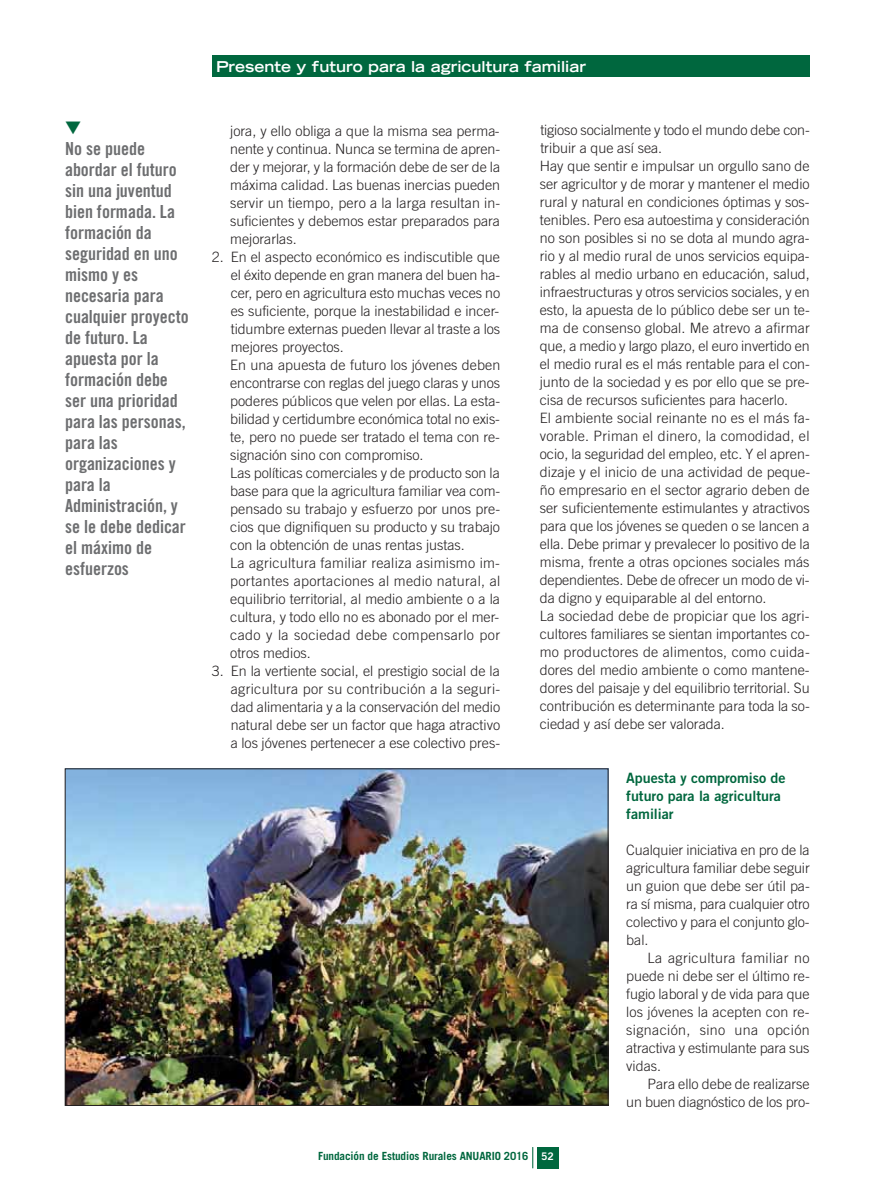
<style>
.page{position:relative;width:876px;height:1198px;background:#fff}
.page>*{position:absolute;margin:0;border:0;box-sizing:border-box;transform-origin:0 0}
.t1{font:18px/21px "Trade Gothic Bold Cond Twenty";color:#6d6e70}
.t2{font:700 expanded 15px "Trade Gothic LH";color:#fff}
.t3{font:300 14.25px/18px "Trade Gothic";color:#231f20;text-align:justify}
.t4{font:14.25px/18px "Trade Gothic Bold Two";color:#00673e}
.t5{font:700 11.25px "Trade Gothic";letter-spacing:-.01em;color:#00673e}
.s1{font-family:"Trade Gothic Bold Two";font-weight:400;font-size:10.5px;color:#fff}
</style>
<div class="page">
<div style="left:212px;top:55px;width:597px;height:22px;background:#00673e"></div>
<div style="left:537px;top:1147px;width:21px;height:21px;background:#00673e"></div>
<svg style="left:532px;top:1147px;width:1px;height:21px"></svg>
<img style="left:67px;top:771px;width:539px;height:333px">
<p class="t1" style="left:65px;top:139px;width:125px">No se puede abordar el futuro sin una juventud bien formada. La formación da seguridad en uno mismo y es necesaria para cualquier proyecto de futuro. La apuesta por la formación debe ser una prioridad para las personas, para las organizaciones y para la<br>Administración, y se le debe dedicar el máximo de esfuerzos</p>
<p class="t2" style="left:216px;top:61px;width:371px">Presente y futuro para la agricultura familiar</p>
<p class="t3" style="left:230px;top:123px;width:271px">jora, y ello obliga a que la misma sea perma&shy;nente y continua. Nunca se termina de apren&shy;der y mejorar, y la formación debe de ser de la máxima calidad. Las buenas inercias pueden servir un tiempo, pero a la larga resultan in&shy;suficientes y debemos estar preparados para mejorarlas.</p>
<p class="t3" style="left:230px;top:249px;width:271px;text-align:left;text-indent:-18px">2. En el aspecto económico es indiscutible que el éxito depende en gran manera del buen ha&shy;cer, pero en agricultura esto muchas veces no es suficiente, porque la inestabilidad e incer&shy;tidumbre externas pueden llevar al traste a los mejores proyectos.<br>En una apuesta de futuro los jóvenes deben encontrarse con reglas del juego claras y unos poderes públicos que velen por ellas. La esta&shy;bilidad y certidumbre económica total no exis&shy;te, pero no puede ser tratado el tema con re&shy;signación sino con compromiso.<br>Las políticas comerciales y de producto son la base para que la agricultura familiar vea com&shy;pensado su trabajo y esfuerzo por unos pre&shy;cios que dignifiquen su producto y su trabajo con la obtención de unas rentas justas.<br>La agricultura familiar realiza asimismo im&shy;portantes aportaciones al medio natural, al equilibrio territorial, al medio ambiente o a la cultura, y todo ello no es abonado por el mer&shy;cado y la sociedad debe compensarlo por otros medios.</p>
<p class="t3" style="left:231px;top:663px;width:271px;text-indent:-19px">3. En la vertiente social, el prestigio social de la agricultura por su contribución a la seguri&shy;dad alimentaria y a la conservación del medio natural debe ser un factor que haga atractivo a los jóvenes pertenecer a ese colectivo pres-</p>
<p class="t3" style="left:539px;top:123px;width:272px;text-align:left">tigioso socialmente y todo el mundo debe con&shy;tribuir a que así sea.<br>Hay que sentir e impulsar un orgullo sano de ser agricultor y de morar y mantener el medio rural y natural en condiciones óptimas y sos&shy;tenibles. Pero esa autoestima y consideración no son posibles si no se dota al mundo agra&shy;rio y al medio rural de unos servicios equipa&shy;rables al medio urbano en educación, salud, infraestructuras y otros servicios sociales, y en esto, la apuesta de lo público debe ser un te&shy;ma de consenso global. Me atrevo a afirmar que, a medio y largo plazo, el euro invertido en el medio rural es el más rentable para el con&shy;junto de la sociedad y es por ello que se pre&shy;cisa de recursos suficientes para hacerlo.<br>El ambiente social reinante no es el más fa&shy;vorable. Priman el dinero, la comodidad, el ocio, la seguridad del empleo, etc. Y el apren&shy;dizaje y el inicio de una actividad de peque&shy;ño empresario en el sector agrario deben de ser suficientemente estimulantes y atractivos para que los jóvenes se queden o se lancen a ella. Debe primar y prevalecer lo positivo de la misma, frente a otras opciones sociales más dependientes. Debe de ofrecer un modo de vi&shy;da digno y equiparable al del entorno.<br>La sociedad debe de propiciar que los agri&shy;cultores familiares se sientan importantes co&shy;mo productores de alimentos, como cuida&shy;dores del medio ambiente o como mantene&shy;dores del paisaje y del equilibrio territorial. Su contribución es determinante para toda la so&shy;ciedad y así debe ser valorada.</p>
<p class="t4" style="left:626px;top:771px;width:161px">Apuesta y compromiso de futuro para la agricultura familiar</p>
<p class="t3" style="left:626px;top:843px;width:185px">Cualquier iniciativa en pro de la agricultura familiar debe seguir un guion que debe ser útil pa&shy;ra sí misma, para cualquier otro colectivo y para el conjunto glo&shy;bal.</p>
<p class="t3" style="left:626px;top:951px;width:185px;text-indent:21px">La agricultura familiar no puede ni debe ser el último re&shy;fugio laboral y de vida para que los jóvenes la acepten con re&shy;signación, sino una opción atractiva y estimulante para sus vidas.</p>
<p class="t3" style="left:626px;top:1077px;width:185px;text-align:right">Para ello debe de realizarse<br>un buen diagnóstico de los pro-</p>
<p class="t5" style="left:318px;top:1152px;width:237px">Fundación de Estudios Rurales ANUARIO 2016 <span class="s1">52</span></p>
</div>
